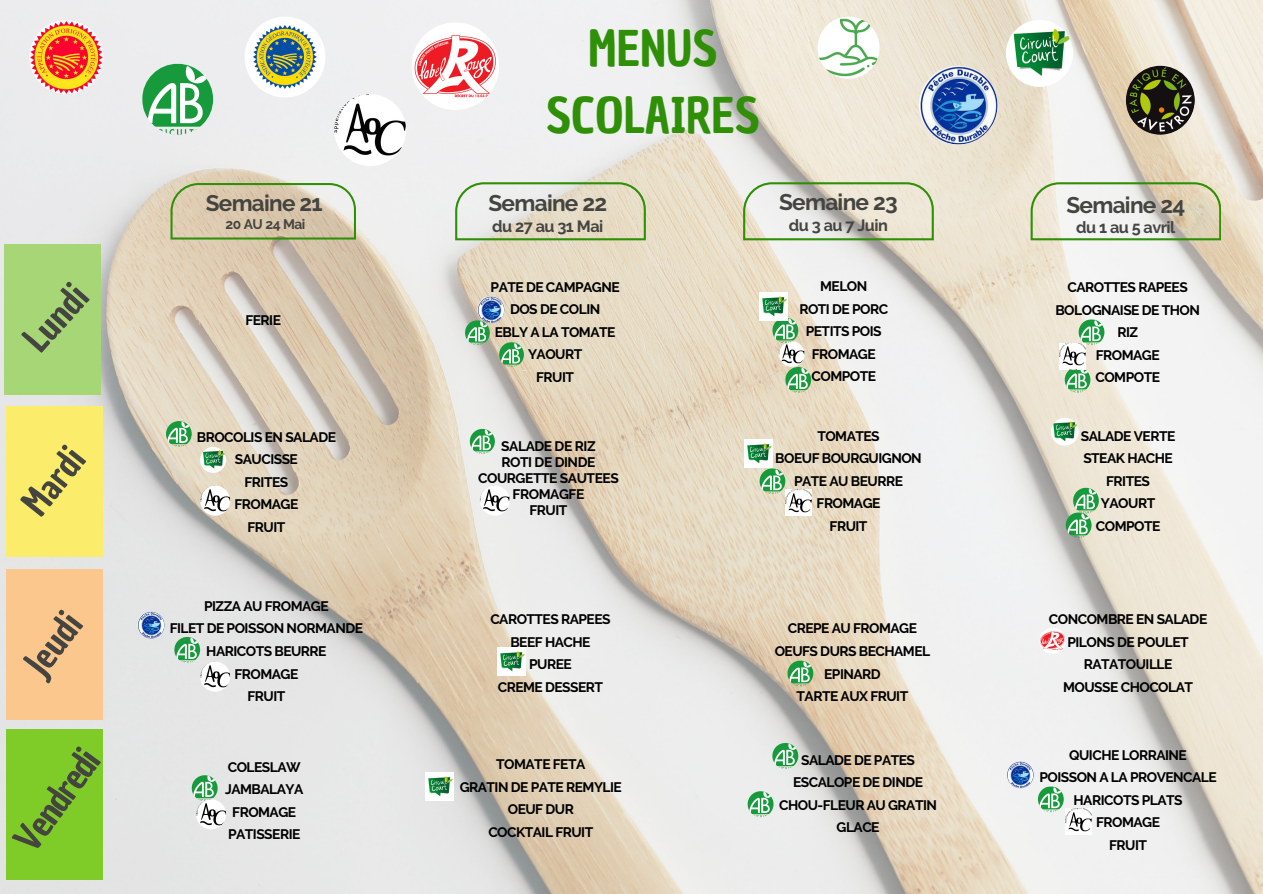
<style>
.page{position:relative;width:1263px;height:894px;background:#fff}
.page>*{position:absolute;margin:0;border:0;box-sizing:border-box;transform-origin:0 0}
.t1{font:48px/66.3px "Chau Philomene One";color:#2f8f07;text-align:center}
.t2{font:36px "Chau Philomene One";color:#444440}
.t3{font:700 22.65px "Raleway";letter-spacing:-.03em;color:#444440}
.t4{font:700 22.5px "Raleway";letter-spacing:-.03em;color:#444440}
.t5{font:700 16.2px "Raleway";letter-spacing:-.03em;color:#444440}
.t6{font:700 13.8px "Raleway";letter-spacing:-.04em;color:#000}
.t7{font:700 13.8px "Raleway";letter-spacing:-.03em;color:#444440}
</style>
<div class="page">
<img style="left:0;top:0;width:1263px;height:893px">
<div style="left:4px;top:244px;width:96px;height:151px;background:#a7d676"></div>
<div style="left:7px;top:406px;width:96px;height:150px;background:#fbec6b"></div>
<div style="left:7px;top:568px;width:96px;height:151px;background:#fcc78d"></div>
<div style="left:7px;top:728px;width:96px;height:151px;background:#7fcb27"></div>
<img style="left:29px;top:20px;width:74px;height:74px;border-radius:50%">
<img style="left:142px;top:64px;width:71px;height:71px;border-radius:50%">
<img style="left:245px;top:17px;width:80px;height:80px;border-radius:50%">
<img style="left:1006px;top:20px;width:67px;height:67px;border-radius:50%">
<img style="left:1126px;top:66px;width:69px;height:69px;border-radius:50%">
<img style="left:919px;top:66px;width:78px;height:78px;border-radius:50%">
<img style="left:817px;top:17px;width:63px;height:62px;border-radius:50%">
<img style="left:1039px;top:627px;width:27px;height:26px;border-radius:50%">
<img style="left:334px;top:94px;width:72px;height:72px;border-radius:50%">
<img style="left:411px;top:22px;width:88px;height:88px;border-radius:50%">
<img style="left:1051px;top:418px;width:28px;height:27px;border-radius:50%">
<img style="left:477px;top:296px;width:27px;height:27px;border-radius:50%">
<img style="left:779px;top:341px;width:26px;height:26px;border-radius:50%">
<img style="left:470px;top:429px;width:25px;height:25px;border-radius:50%">
<img style="left:744px;top:439px;width:29px;height:28px">
<svg style="left:455px;top:182px;width:190px;height:58px;background:#dadbc5"></svg>
<img style="left:465px;top:320px;width:25px;height:25px;border-radius:50%">
<img style="left:174px;top:636px;width:26px;height:26px;border-radius:50%">
<img style="left:1038px;top:786px;width:26px;height:26px;border-radius:50%">
<img style="left:1073px;top:487px;width:26px;height:26px;border-radius:50%">
<img style="left:1066px;top:512px;width:25px;height:26px;border-radius:50%">
<img style="left:787px;top:660px;width:26px;height:26px;border-radius:50%">
<img style="left:785px;top:489px;width:26px;height:26px">
<svg style="left:743px;top:182px;width:190px;height:58px"></svg>
<svg style="left:1031px;top:182px;width:190px;height:58px"></svg>
<img style="left:200px;top:485px;width:30px;height:30px;border-radius:50%">
<img style="left:192px;top:775px;width:26px;height:25px;border-radius:50%">
<img style="left:166px;top:421px;width:26px;height:25px;border-radius:50%">
<img style="left:200px;top:447px;width:26px;height:26px;border-radius:50%">
<svg style="left:170px;top:183px;width:186px;height:56px;background:#cec7a7"></svg>
<img style="left:138px;top:611px;width:27px;height:27px;border-radius:50%">
<img style="left:200px;top:661px;width:30px;height:30px;border-radius:50%">
<img style="left:196px;top:799px;width:30px;height:30px;border-radius:50%">
<img style="left:499px;top:342px;width:25px;height:25px;border-radius:50%">
<img style="left:759px;top:468px;width:26px;height:26px;border-radius:50%">
<img style="left:772px;top:317px;width:26px;height:26px;border-radius:50%">
<img style="left:759px;top:292px;width:29px;height:28px">
<img style="left:785px;top:367px;width:26px;height:25px;border-radius:50%">
<img style="left:1079px;top:319px;width:25px;height:26px;border-radius:50%">
<img style="left:1065px;top:367px;width:25px;height:25px;border-radius:50%">
<img style="left:1060px;top:343px;width:25px;height:26px">
<img style="left:480px;top:485px;width:30px;height:30px;border-radius:50%">
<img style="left:498px;top:647px;width:28px;height:28px">
<img style="left:426px;top:772px;width:28px;height:28px">
<img style="left:1066px;top:808px;width:26px;height:26px">
<img style="left:1007px;top:761px;width:27px;height:27px;border-radius:50%">
<img style="left:772px;top:742px;width:26px;height:26px;border-radius:50%">
<img style="left:748px;top:791px;width:25px;height:25px;border-radius:50%">
<p class="t2" style="left:13px;top:329px;width:77px;rotate:-48deg">Lundi</p>
<p class="t2" style="left:11px;top:494px;width:76px;rotate:-51deg">Mardi</p>
<p class="t2" style="left:13px;top:656px;width:70px;rotate:-53deg">Jeudi</p>
<p class="t2" style="left:3px;top:832px;width:118px;rotate:-54deg">Vendredi</p>
<p class="t4" style="left:206px;top:190px;width:118px">Semaine 21</p>
<p class="t7" style="left:226px;top:216px;width:81px">20 AU 24 Mai</p>
<p class="t6" style="left:245px;top:311px;width:37px">FERIE</p>
<p class="t6" style="left:197px;top:428px;width:141px">BROCOLIS EN SALADE</p>
<p class="t6" style="left:235px;top:451px;width:65px">SAUCISSE</p>
<p class="t6" style="left:245px;top:473px;width:45px">FRITES</p>
<p class="t6" style="left:234px;top:496px;width:65px">FROMAGE</p>
<p class="t6" style="left:247px;top:518px;width:39px">FRUIT</p>
<h2 class="t6" style="left:204px;top:597px;width:126px">PIZZA AU FROMAGE</h2>
<h2 class="t6" style="left:170px;top:620px;width:195px">FILET DE POISSON NORMANDE</h2>
<p class="t6" style="left:206px;top:642px;width:122px">HARICOTS BEURRE</p>
<p class="t6" style="left:234px;top:665px;width:65px">FROMAGE</p>
<p class="t6" style="left:247px;top:687px;width:39px">FRUIT</p>
<p class="t6" style="left:228px;top:758px;width:74px">COLESLAW</p>
<p class="t6" style="left:225px;top:781px;width:80px">JAMBALAYA</p>
<p class="t6" style="left:232px;top:803px;width:65px">FROMAGE</p>
<p class="t6" style="left:228px;top:826px;width:74px">PATISSERIE</p>
<p class="t1" style="left:546px;top:16px;width:215px">MENUS<br>SCOLAIRES</p>
<p class="t3" style="left:488px;top:190px;width:120px">Semaine 22</p>
<p class="t5" style="left:492px;top:216px;width:113px">du 27 au 31 Mai</p>
<p class="t6" style="left:491px;top:278px;width:131px">PATE DE CAMPAGNE</p>
<p class="t6" style="left:510px;top:301px;width:92px">DOS DE COLIN</p>
<p class="t6" style="left:495px;top:323px;width:122px">EBLY A LA TOMATE</p>
<p class="t6" style="left:528px;top:346px;width:56px">YAOURT</p>
<p class="t6" style="left:536px;top:368px;width:39px">FRUIT</p>
<h1 class="t6" style="left:501px;top:438px;width:96px">SALADE DE RIZ</h1>
<p class="t6" style="left:501px;top:454px;width:96px">ROTI DE DINDE</p>
<p class="t6" style="left:478px;top:470px;width:142px">COURGETTE SAUTEES</p>
<p class="t6" style="left:513px;top:485px;width:73px">FROMAGFE</p>
<p class="t6" style="left:529px;top:501px;width:40px">FRUIT</p>
<p class="t3" style="left:779px;top:189px;width:120px">Semaine 23</p>
<p class="t5" style="left:789px;top:215px;width:100px">du 3 au 7 Juin</p>
<p class="t6" style="left:820px;top:278px;width:49px">MELON</p>
<p class="t6" style="left:799px;top:301px;width:90px">ROTI DE PORC</p>
<p class="t6" style="left:806px;top:323px;width:77px">PETITS POIS</p>
<p class="t6" style="left:812px;top:346px;width:65px">FROMAGE</p>
<p class="t6" style="left:811px;top:368px;width:66px">COMPOTE</p>
<p class="t6" style="left:817px;top:427px;width:64px">TOMATES</p>
<p class="t6" style="left:775px;top:450px;width:148px">BOEUF BOURGUIGNON</p>
<p class="t6" style="left:794px;top:472px;width:110px">PATE AU BEURRE</p>
<p class="t6" style="left:817px;top:495px;width:65px">FROMAGE</p>
<p class="t6" style="left:830px;top:517px;width:39px">FRUIT</p>
<h5 class="t6" style="left:490px;top:611px;width:122px">CAROTTES RAPEES</h5>
<p class="t6" style="left:510px;top:633px;width:82px">BEEF HACHE</p>
<h5 class="t6" style="left:529px;top:656px;width:44px">PUREE</h5>
<p class="t6" style="left:498px;top:678px;width:107px">CREME DESSERT</p>
<p class="t6" style="left:496px;top:756px;width:91px">TOMATE FETA</p>
<h5 class="t6" style="left:460px;top:778px;width:164px">GRATIN DE PATE REMYLIE</h5>
<p class="t6" style="left:508px;top:801px;width:68px">OEUF DUR</p>
<p class="t6" style="left:488px;top:823px;width:106px">COCKTAIL FRUIT</p>
<p class="t6" style="left:788px;top:620px;width:131px">CREPE AU FROMAGE</p>
<p class="t6" style="left:775px;top:642px;width:157px">OEUFS DURS BECHAMEL</p>
<p class="t6" style="left:824px;top:665px;width:58px">EPINARD</p>
<p class="t6" style="left:797px;top:687px;width:113px">TARTE AUX FRUIT</p>
<p class="t6" style="left:801px;top:751px;width:115px">SALADE DE PATES</p>
<p class="t6" style="left:793px;top:774px;width:131px">ESCALOPE DE DINDE</p>
<p class="t6" style="left:779px;top:796px;width:159px">CHOU-FLEUR AU GRATIN</p>
<p class="t6" style="left:837px;top:819px;width:45px">GLACE</p>
<p class="t3" style="left:1066px;top:192px;width:120px">Semaine 24</p>
<p class="t5" style="left:1076px;top:218px;width:101px">du 1 au 5 avril</p>
<p class="t6" style="left:1067px;top:279px;width:122px">CAROTTES RAPEES</p>
<p class="t6" style="left:1055px;top:301px;width:146px">BOLOGNAISE DE THON</p>
<p class="t6" style="left:1117px;top:324px;width:22px">RIZ</p>
<p class="t6" style="left:1096px;top:346px;width:65px">FROMAGE</p>
<p class="t6" style="left:1095px;top:369px;width:66px">COMPOTE</p>
<p class="t6" style="left:1081px;top:427px;width:96px">SALADE VERTE</p>
<p class="t6" style="left:1083px;top:450px;width:91px">STEAK HACHE</p>
<p class="t6" style="left:1106px;top:472px;width:45px">FRITES</p>
<p class="t6" style="left:1101px;top:495px;width:56px">YAOURT</p>
<p class="t6" style="left:1096px;top:517px;width:66px">COMPOTE</p>
<p class="t6" style="left:1049px;top:611px;width:160px">CONCOMBRE EN SALADE</p>
<p class="t6" style="left:1067px;top:633px;width:123px">PILONS DE POULET</p>
<p class="t6" style="left:1084px;top:656px;width:90px">RATATOUILLE</p>
<p class="t6" style="left:1063px;top:678px;width:131px">MOUSSE CHOCOLAT</p>
<p class="t6" style="left:1069px;top:746px;width:119px">QUICHE LORRAINE</p>
<p class="t6" style="left:1039px;top:769px;width:179px">POISSON A LA PROVENCALE</p>
<p class="t6" style="left:1073px;top:791px;width:111px">HARICOTS PLATS</p>
<p class="t6" style="left:1096px;top:814px;width:65px">FROMAGE</p>
<p class="t6" style="left:1109px;top:836px;width:39px">FRUIT</p>
</div>
